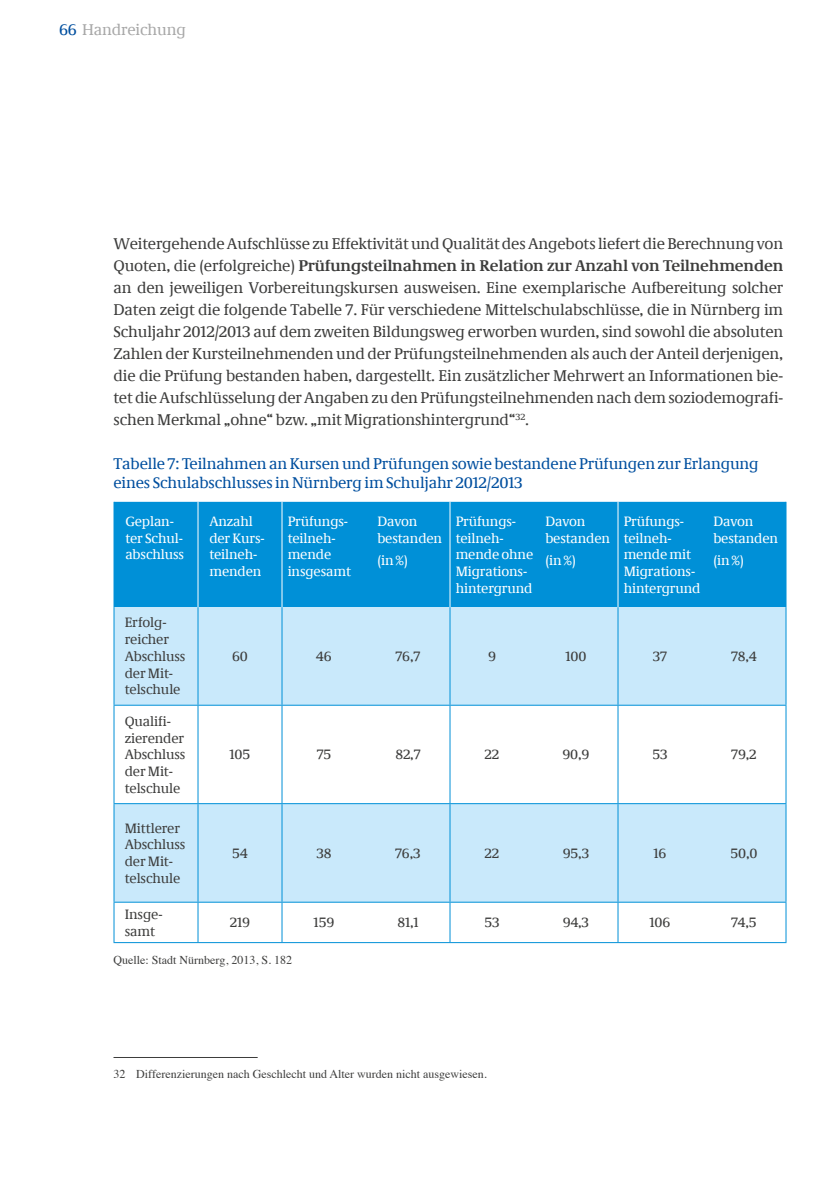
<style>
.page{position:relative;width:840px;height:1191px;background:#fff}
.page>*{position:absolute;margin:0;border:0;box-sizing:border-box;transform-origin:0 0}
.t1{font:16px/22px "Neue Demos";letter-spacing:-.01em;color:#3d3d3c;text-align:justify}
.t2{font:16px/19.2px "Neue Demos";letter-spacing:-.01em;color:#004f9f}
.t3{font:16px "Neue Demos";letter-spacing:-.01em;color:#a8a8a8}
.t4{font:14px/16.8px "Neue Demos";letter-spacing:-.01em;color:#fff}
.t5{font:14px/16.8px "Neue Demos";letter-spacing:-.01em;color:#3d3d3c}
.t6{font:12px "Times";color:#3d3d3c}
.s1{color:#004f9f}
.s2{font-weight:700}
</style>
<div class="page">
<div style="left:114px;top:502px;width:671px;height:105px;background:#0090d7"></div>
<svg style="left:114px;top:607px;width:671px;height:294px;fill:#c9e9fb"></svg>
<svg style="left:114px;top:705px;width:83px;height:237px"></svg>
<hr style="left:197px;top:502px;width:1px;height:105px;background:#fff">
<hr style="left:281px;top:502px;width:1px;height:105px;background:#fff">
<hr style="left:449px;top:502px;width:1px;height:105px;background:#fff">
<hr style="left:617px;top:502px;width:1px;height:105px;background:#fff">
<hr style="left:113px;top:607px;width:1px;height:97px;background:#0090d7">
<hr style="left:197px;top:607px;width:1px;height:97px;background:#0090d7">
<hr style="left:281px;top:607px;width:1px;height:97px;background:#0090d7">
<hr style="left:449px;top:607px;width:1px;height:97px;background:#0090d7">
<hr style="left:617px;top:607px;width:1px;height:97px;background:#0090d7">
<hr style="left:785px;top:607px;width:1px;height:97px;background:#0090d7">
<hr style="left:113px;top:704px;width:85px;height:1px;background:#0090d7">
<hr style="left:113px;top:705px;width:1px;height:98px;background:#0090d7">
<hr style="left:198px;top:704px;width:84px;height:1px;background:#0090d7">
<hr style="left:197px;top:705px;width:1px;height:98px;background:#0090d7">
<hr style="left:282px;top:704px;width:84px;height:1px;background:#0090d7">
<hr style="left:281px;top:705px;width:1px;height:98px;background:#0090d7">
<hr style="left:366px;top:704px;width:84px;height:1px;background:#0090d7">
<hr style="left:450px;top:704px;width:83px;height:1px;background:#0090d7">
<hr style="left:449px;top:705px;width:1px;height:98px;background:#0090d7">
<hr style="left:533px;top:704px;width:84px;height:1px;background:#0090d7">
<hr style="left:617px;top:704px;width:84px;height:1px;background:#0090d7">
<hr style="left:617px;top:705px;width:1px;height:98px;background:#0090d7">
<hr style="left:701px;top:704px;width:85px;height:1px;background:#0090d7">
<hr style="left:785px;top:705px;width:1px;height:98px;background:#0090d7">
<hr style="left:113px;top:803px;width:85px;height:1px;background:#0090d7">
<hr style="left:113px;top:804px;width:1px;height:97px;background:#0090d7">
<hr style="left:198px;top:803px;width:84px;height:1px;background:#0090d7">
<hr style="left:197px;top:804px;width:1px;height:97px;background:#0090d7">
<hr style="left:282px;top:803px;width:84px;height:1px;background:#0090d7">
<hr style="left:281px;top:804px;width:1px;height:97px;background:#0090d7">
<hr style="left:366px;top:803px;width:84px;height:1px;background:#0090d7">
<hr style="left:450px;top:803px;width:83px;height:1px;background:#0090d7">
<hr style="left:449px;top:804px;width:1px;height:97px;background:#0090d7">
<hr style="left:533px;top:803px;width:84px;height:1px;background:#0090d7">
<hr style="left:617px;top:803px;width:84px;height:1px;background:#0090d7">
<hr style="left:617px;top:804px;width:1px;height:97px;background:#0090d7">
<hr style="left:701px;top:803px;width:85px;height:1px;background:#0090d7">
<hr style="left:785px;top:804px;width:1px;height:97px;background:#0090d7">
<hr style="left:113px;top:901px;width:85px;height:1px;background:#0090d7">
<hr style="left:113px;top:902px;width:1px;height:40px;background:#0090d7">
<hr style="left:198px;top:901px;width:84px;height:1px;background:#0090d7">
<hr style="left:197px;top:902px;width:1px;height:40px;background:#0090d7">
<hr style="left:282px;top:901px;width:84px;height:1px;background:#0090d7">
<hr style="left:281px;top:902px;width:1px;height:40px;background:#0090d7">
<hr style="left:366px;top:901px;width:84px;height:1px;background:#0090d7">
<hr style="left:450px;top:901px;width:83px;height:1px;background:#0090d7">
<hr style="left:449px;top:902px;width:1px;height:40px;background:#0090d7">
<hr style="left:533px;top:901px;width:84px;height:1px;background:#0090d7">
<hr style="left:617px;top:901px;width:84px;height:1px;background:#0090d7">
<hr style="left:617px;top:902px;width:1px;height:40px;background:#0090d7">
<hr style="left:701px;top:901px;width:85px;height:1px;background:#0090d7">
<hr style="left:785px;top:902px;width:1px;height:40px;background:#0090d7">
<hr style="left:113px;top:942px;width:85px;height:1px;background:#0090d7">
<hr style="left:198px;top:942px;width:84px;height:1px;background:#0090d7">
<hr style="left:282px;top:942px;width:84px;height:1px;background:#0090d7">
<hr style="left:366px;top:942px;width:84px;height:1px;background:#0090d7">
<hr style="left:450px;top:942px;width:83px;height:1px;background:#0090d7">
<hr style="left:533px;top:942px;width:84px;height:1px;background:#0090d7">
<hr style="left:617px;top:942px;width:84px;height:1px;background:#0090d7">
<hr style="left:701px;top:942px;width:85px;height:1px;background:#0090d7">
<hr style="left:113px;top:502px;width:1px;height:105px;background:#0090d7">
<hr style="left:785px;top:502px;width:1px;height:105px;background:#0090d7">
<hr style="left:113px;top:1057px;width:144px;height:1px;background:#3d3d3c">
<p class="t3" style="left:59px;top:20px;width:128px"><span class="s1">66</span> Handreichung</p>
<p class="t1" style="left:113px;top:232px;width:671px">Weitergehende Aufschlüsse zu Effektivität und Qualität des Angebots liefert die Berechnung von Quoten, die (erfolgreiche) <span class="s2">Prüfungsteilnahmen in Relation zur Anzahl von Teilnehmenden </span>an den jeweiligen Vorbereitungskursen ausweisen. Eine exemplarische Aufbereitung solcher Daten zeigt die folgende Tabelle 7. Für verschiedene Mittelschulabschlüsse, die in Nürnberg im Schuljahr 2012/2013 auf dem zweiten Bildungsweg erworben wurden, sind sowohl die absoluten Zahlen der Kursteilnehmenden und der Prüfungsteilnehmenden als auch der Anteil derjenigen, die die Prüfung bestanden haben, dargestellt. Ein zusätzlicher Mehrwert an Informationen bie&shy;tet die Aufschlüsselung der Angaben zu den Prüfungsteilnehmenden nach dem soziodemografi&shy;schen Merkmal „ohne“ bzw. „mit Migrationshintergrund“<sup>32</sup>.</p>
<p class="t2" style="left:113px;top:454px;width:646px">Tabelle 7: Teilnahmen an Kursen und Prüfungen sowie bestandene Prüfungen zur Erlangung eines Schulabschlusses in Nürnberg im Schuljahr 2012/2013</p>
<p class="t4" style="left:125px;top:512px;width:60px">Geplan&shy;ter Schul&shy;abschluss</p>
<p class="t4" style="left:209px;top:512px;width:57px">Anzahl der Kurs&shy;teilneh&shy;menden</p>
<p class="t4" style="left:287px;top:512px;width:65px">Prüfungs&shy;teilneh&shy;mende insgesamt</p>
<p class="t4" style="left:377px;top:512px;width:66px">Davon bestanden</p>
<p class="t4" style="left:455px;top:512px;width:79px">Prüfungs&shy;teilneh&shy;mende ohne<br>Migrations&shy;hintergrund</p>
<p class="t4" style="left:545px;top:512px;width:66px">Davon bestanden</p>
<p class="t4" style="left:623px;top:512px;width:78px">Prüfungs&shy;teilneh&shy;mende mit<br>Migrations&shy;hintergrund</p>
<p class="t4" style="left:713px;top:512px;width:66px">Davon bestanden</p>
<p class="t4" style="left:377px;top:552px;width:32px">(in %)</p>
<p class="t4" style="left:545px;top:552px;width:32px">(in %)</p>
<p class="t4" style="left:713px;top:552px;width:32px">(in %)</p>
<p class="t5" style="left:125px;top:614px;width:62px">Erfolg&shy;reicher<br>Abschluss der Mit&shy;telschule</p>
<p class="t5" style="left:125px;top:712px;width:62px">Qualifi&shy;zierender<br>Abschluss der Mit&shy;telschule</p>
<p class="t5" style="left:125px;top:819px;width:62px">Mittlerer<br>Abschluss der Mit&shy;telschule</p>
<p class="t5" style="left:232px;top:647px;width:17px">60</p>
<p class="t5" style="left:316px;top:647px;width:17px">46</p>
<p class="t5" style="left:395px;top:647px;width:26px">76,7</p>
<p class="t5" style="left:487px;top:647px;width:9px">9</p>
<p class="t5" style="left:565px;top:647px;width:22px">100</p>
<p class="t5" style="left:652px;top:647px;width:16px">37</p>
<p class="t5" style="left:730px;top:647px;width:27px">78,4</p>
<p class="t5" style="left:229px;top:746px;width:22px">105</p>
<p class="t5" style="left:316px;top:746px;width:16px">75</p>
<p class="t5" style="left:395px;top:746px;width:27px">82,7</p>
<p class="t5" style="left:484px;top:746px;width:16px">22</p>
<p class="t5" style="left:562px;top:746px;width:29px">90,9</p>
<p class="t5" style="left:652px;top:746px;width:17px">53</p>
<p class="t5" style="left:730px;top:746px;width:27px">79,2</p>
<p class="t5" style="left:232px;top:844px;width:17px">54</p>
<p class="t5" style="left:316px;top:844px;width:17px">38</p>
<p class="t5" style="left:395px;top:844px;width:27px">76,3</p>
<p class="t5" style="left:484px;top:844px;width:16px">22</p>
<p class="t5" style="left:562px;top:844px;width:28px">95,3</p>
<p class="t5" style="left:653px;top:844px;width:14px">16</p>
<p class="t5" style="left:730px;top:844px;width:29px">50,0</p>
<p class="t5" style="left:125px;top:905px;width:39px">Insge&shy;samt</p>
<p class="t5" style="left:230px;top:914px;width:22px">219</p>
<p class="t5" style="left:313px;top:914px;width:22px">159</p>
<p class="t5" style="left:397px;top:914px;width:23px">81,1</p>
<p class="t5" style="left:484px;top:914px;width:17px">53</p>
<p class="t5" style="left:562px;top:914px;width:28px">94,3</p>
<p class="t5" style="left:649px;top:914px;width:22px">106</p>
<p class="t5" style="left:730px;top:914px;width:27px">74,5</p>
<p class="t6" style="left:113px;top:948px;width:180px">Quelle: Stadt Nürnberg, 2013, S. 182</p>
<p class="t6" style="left:113px;top:1062px;width:375px">32 Differenzierungen nach Geschlecht und Alter wurden nicht ausgewiesen.</p>
</div>
